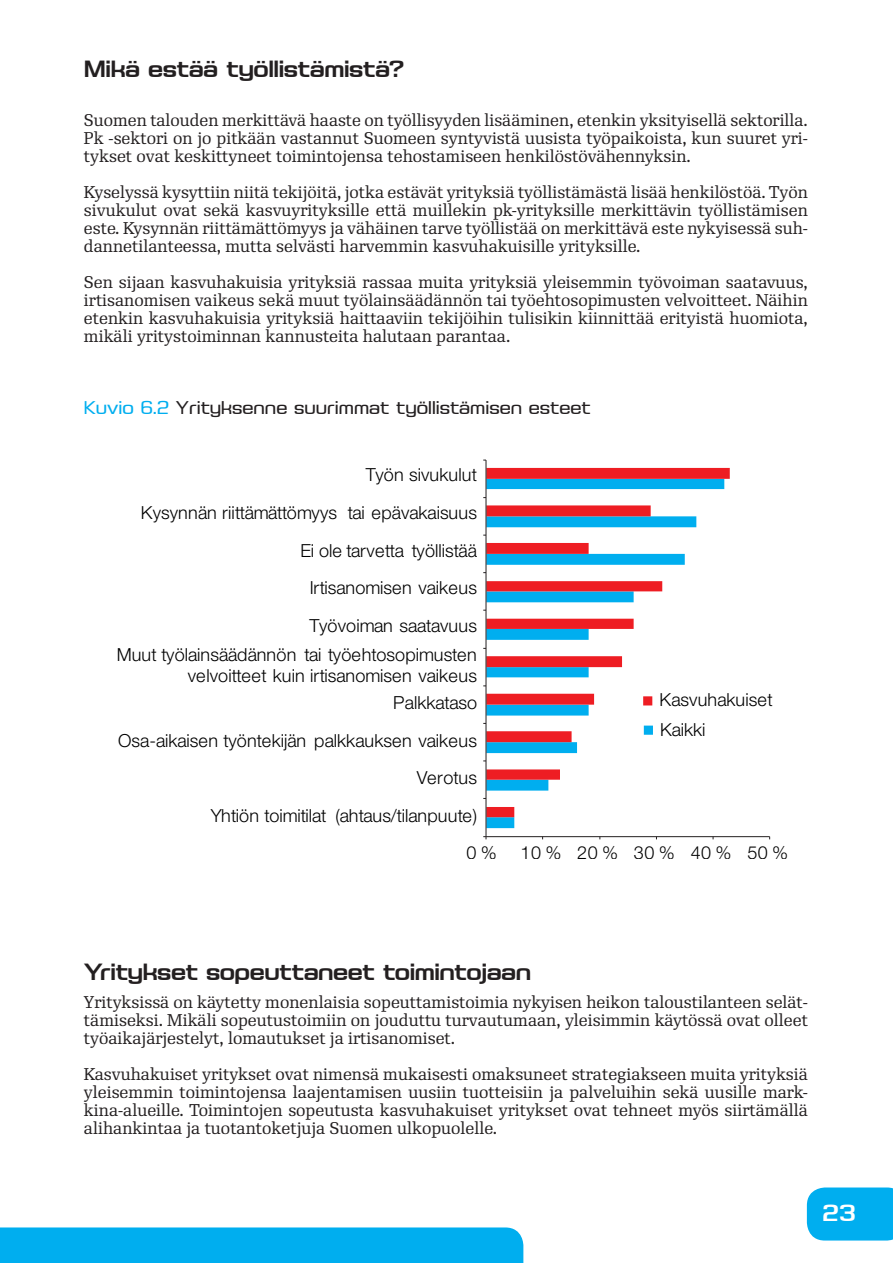
<style>
.page{position:relative;width:893px;height:1263px;background:#fff}
.page>*{position:absolute;margin:0;border:0;box-sizing:border-box;transform-origin:0 0}
.o2{font:600 21px "Saturn";letter-spacing:-.025em;color:#231f20}
.t1{font:600 21px "Saturn";color:#fff}
.t2{font:300 18px/21.6px "Helvetica Neue LT Std";color:#000001;text-align:right}
.l_ensi{font:16.5px/18px "Re Public Std";color:#231f20;text-align:justify}
.Kuvio_otsikko{font:16.5px "Saturn";color:#231f20}
.s1{color:#00aeef}
</style>
<div class="page">
<div style="left:807px;top:1187px;width:86px;height:53px;background:#00aeef"></div>
<div style="left:0;top:1227px;width:523px;height:36px;background:#00aeef"></div>
<svg style="left:487px;top:468px;width:243px;height:349px"></svg>
<hr style="left:486px;top:836px;width:284px;height:1px;background:#231f20">
<hr style="left:486px;top:460px;width:1px;height:377px;background:#231f20">
<div style="left:643px;top:696px;width:9px;height:9px;border:3px solid #ee1d23"></div>
<div style="left:644px;top:726px;width:9px;height:9px;border:3px solid #00aeef"></div>
<p class="o2" style="left:84px;top:55px;width:322px">Mikä estää työllistämistä?</p>
<p class="l_ensi" style="left:84px;top:111px;width:725px">Suomen talouden merkittävä haaste on työllisyyden lisääminen, etenkin yksityisellä sektorilla.<br>Pk -sektori on jo pitkään vastannut Suomeen syntyvistä uusista työpaikoista, kun suuret yri&shy;tykset ovat keskittyneet toimintojensa tehostamiseen henkilöstövähennyksin.</p>
<p class="l_ensi" style="left:84px;top:183px;width:725px">Kyselyssä kysyttiin niitä tekijöitä, jotka estävät yrityksiä työllistämästä lisää henkilöstöä. Työn sivukulut ovat sekä kasvuyrityksille että muillekin pk-yrityksille merkittävin työllistämisen este. Kysynnän riittämättömyys ja vähäinen tarve työllistää on merkittävä este nykyisessä suh&shy;dannetilanteessa, mutta selvästi harvemmin kasvuhakuisille yrityksille.</p>
<p class="l_ensi" style="left:84px;top:273px;width:725px">Sen sijaan kasvuhakuisia yrityksiä rassaa muita yrityksiä yleisemmin työvoiman saatavuus, irtisanomisen vaikeus sekä muut työlainsäädännön tai työehtosopimusten velvoitteet. Näihin etenkin kasvuhakuisia yrityksiä haittaaviin tekijöihin tulisikin kiinnittää erityistä huomiota, mikäli yritystoiminnan kannusteita halutaan parantaa.</p>
<p class="Kuvio_otsikko" style="left:84px;top:397px;width:508px"><span class="s1">Kuvio 6.2</span> Yrityksenne suurimmat työllistämisen esteet</p>
<p class="t2" style="left:366px;top:464px;width:113px">Työn sivukulut</p>
<p class="t2" style="left:141px;top:501px;width:338px">Kysynnän riittämättömyys tai epävakaisuus</p>
<p class="t2" style="left:300px;top:539px;width:178px">Ei ole tarvetta työllistää</p>
<p class="t2" style="left:310px;top:577px;width:169px">Irtisanomisen vaikeus</p>
<p class="t2" style="left:309px;top:614px;width:169px">Työvoiman saatavuus</p>
<p class="t2" style="left:117px;top:643px;width:362px">Muut työlainsäädännön tai työehtosopimusten velvoitteet kuin irtisanomisen vaikeus</p>
<p class="t2" style="left:393px;top:691px;width:85px">Palkkataso</p>
<p class="t2" style="left:118px;top:729px;width:360px">Osa-aikaisen työntekijän palkkauksen vaikeus</p>
<p class="t2" style="left:417px;top:767px;width:62px">Verotus</p>
<p class="t2" style="left:211px;top:804px;width:268px">Yhtiön toimitilat (ahtaus/tilanpuute)</p>
<p class="t2" style="left:660px;top:685px;width:115px;line-height:29.2px;text-align:left">Kasvuhakuiset<br>Kaikki</p>
<p class="t2" style="left:467px;top:841px;width:32px">0%</p>
<p class="t2" style="left:521px;top:841px;width:269px">10% 20% 30% 40% 50%</p>
<p class="o2" style="left:84px;top:957px;width:449px">Yritykset sopeuttaneet toimintojaan</p>
<p class="l_ensi" style="left:84px;top:993px;width:725px">Yrityksissä on käytetty monenlaisia sopeuttamistoimia nykyisen heikon taloustilanteen selät&shy;tämiseksi. Mikäli sopeutustoimiin on jouduttu turvautumaan, yleisimmin käytössä ovat olleet työaikajärjestelyt, lomautukset ja irtisanomiset.</p>
<p class="l_ensi" style="left:84px;top:1065px;width:725px">Kasvuhakuiset yritykset ovat nimensä mukaisesti omaksuneet strategiakseen muita yrityksiä yleisemmin toimintojensa laajentamisen uusiin tuotteisiin ja palveluihin sekä uusille mark&shy;kina-alueille. Toimintojen sopeutusta kasvuhakuiset yritykset ovat tehneet myös siirtämällä alihankintaa ja tuotantoketjuja Suomen ulkopuolelle.</p>
<p class="t1" style="left:823px;top:1199px;width:35px">23</p>
</div>
